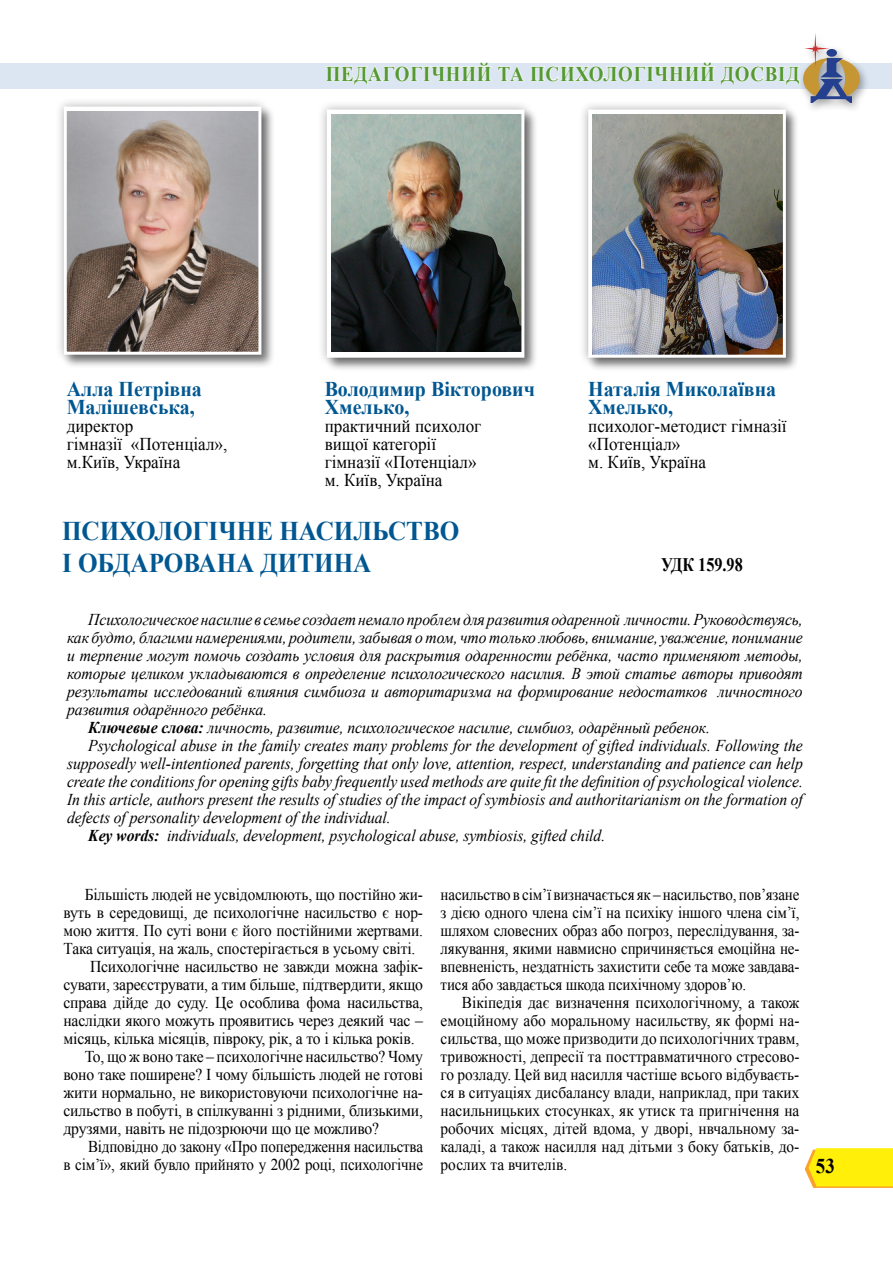
<style>
.page{position:relative;width:893px;height:1263px;background:#fff}
.page>*{position:absolute;margin:0;border:0;box-sizing:border-box;transform-origin:0 0}
.t1{font:700 27px/31.5px "Times New Roman";color:#005791;scale:.93 1}
.t2{font:700 21px/18px "Times New Roman";color:#005791;scale:.95 1}
.t3{font:700 21px "Times New Roman";letter-spacing:.04em;color:#569933;scale:.9 1}
.t4{font:700 21px "Times New Roman";color:#000;scale:.9 1}
.t5{font:700 19.05px "Times New Roman";color:#000;scale:.85 1}
.t6{font:18px/18px "Times New Roman";color:#000;scale:.95 1}
.t7{font:italic 16.5px "Times New Roman";letter-spacing:-.005em;color:#000;scale:.95 1}
.t8{font:16.5px/18px "Times New Roman";letter-spacing:-.01em;color:#000;text-align:justify;scale:.93 1}
.t9{font:16.5px "Times New Roman";letter-spacing:-.01em;color:#000;scale:.95 1}
.t10{font:16.5px/18px "Times New Roman";letter-spacing:-.01em;color:#000;text-align:justify;scale:.91 1}
.s1{font-weight:700}
</style>
<div class="page">
<div style="left:0;top:63px;width:891px;height:26px;background:#dce6f2"></div>
<svg style="left:805px;top:1148px;width:88px;height:40px;background:#feea18"></svg>
<div style="left:797px;top:31px;width:73px;height:83px;background:#000;opacity:.37"></div>
<svg style="left:325px;top:63px;width:167px;height:22px"></svg>
<svg style="left:498px;top:66px;width:26px;height:15px"></svg>
<svg style="left:530px;top:33px;width:330px;height:69px"></svg>
<div style="left:62px;top:104px;width:214px;height:265px;background:#000;opacity:.5"></div>
<div style="left:54px;top:97px;width:217px;height:267px;background:#000;opacity:.3"></div>
<img style="left:68px;top:111px;width:189px;height:240px">
<div style="left:64px;top:106px;width:197px;height:249px;border:3px solid #fff"></div>
<div style="left:324px;top:107px;width:214px;height:265px;background:#f3f3f3"></div>
<div style="left:317px;top:100px;width:217px;height:267px;background:#000;opacity:.3"></div>
<img style="left:331px;top:114px;width:189px;height:237px">
<div style="left:327px;top:109px;width:197px;height:249px;border:3px solid #fff"></div>
<div style="left:586px;top:107px;width:214px;height:265px;background:#000;opacity:.5"></div>
<div style="left:579px;top:100px;width:216px;height:267px;background:#000;opacity:.3"></div>
<img style="left:592px;top:114px;width:190px;height:240px">
<div style="left:588px;top:109px;width:198px;height:249px;border:3px solid #fff"></div>
<p class="t3" style="left:326px;top:59px;width:34px">Педагогічний</p>
<p class="t3" style="left:498px;top:59px;width:53px">та психологічний</p>
<p class="t3" style="left:721px;top:59px;width:89px">ДОСВІД</p>
<p class="t2" style="left:67px;top:379px;width:144px">Алла Петрівна<br>Малішевська,</p>
<p class="t6" style="left:67px;top:417px;width:171px">директор<br>гімназії «Потенціал», м.Київ, Україна</p>
<p class="t2" style="left:325px;top:379px;width:223px">Володимир Вікторович<br>Хмелько,</p>
<p class="t6" style="left:325px;top:417px;width:166px">практичний психолог вищої категорії гімназії «Потенціал» м. Київ, Україна</p>
<h1 class="t1" style="left:62px;top:515px;width:429px">ПСИХОЛОГІЧНЕ НАСИЛЬСТВО<br>І ОБДАРОВАНА ДИТИНА</h1>
<p class="t2" style="left:588px;top:379px;width:199px">Наталія Миколаївна<br>Хмелько,</p>
<p class="t6" style="left:588px;top:417px;width:210px">психолог-методист гімназії «Потенціал»<br>м. Київ, Україна</p>
<p class="t5" style="left:661px;top:551px;width:98px">УДК 159.98</p>
<p class="t7" style="left:88px;top:608px;width:754px">Психологическое насилие в семье создает немало проблем для развития одаренной личности. Руководствуясь,</p>
<p class="t7" style="left:67px;top:626px;width:776px">как будто, благими намерениями, родители, забывая о том, что только любовь, внимание, уважение, понимание</p>
<p class="t7" style="left:67px;top:644px;width:776px">и терпение могут помочь создать условия для раскрытия одаренности ребёнка, часто применяют методы,</p>
<p class="t7" style="left:67px;top:662px;width:776px">которые целиком укладываются в определение психологического насилия. В этой статье авторы приводят</p>
<p class="t7" style="left:67px;top:680px;width:776px">результаты исследований влияния симбиоза и авторитаризма на формирование недостатков личностного</p>
<p class="t7" style="left:67px;top:698px;width:212px">развития одарённого ребёнка.</p>
<p class="t7" style="left:88px;top:716px;width:656px"><span class="s1">Ключевые слова:</span> личность, развитие, психологическое насилие, симбиоз, одарённый ребенок.</p>
<p class="t7" style="left:88px;top:734px;width:754px">Psychological abuse in the family creates many problems for the development of gifted individuals. Following the</p>
<p class="t7" style="left:67px;top:752px;width:776px">supposedly well-intentioned parents, forgetting that only love, attention, respect, understanding and patience can help</p>
<p class="t7" style="left:67px;top:770px;width:776px">create the conditions for opening gifts baby frequently used methods are quite fit the definition of psychological violence.</p>
<p class="t7" style="left:67px;top:788px;width:776px">In this article, authors present the results of studies of the impact of symbiosis and authoritarianism on the formation of</p>
<p class="t7" style="left:67px;top:806px;width:342px">defects of personality development of the individual.</p>
<p class="t7" style="left:88px;top:824px;width:546px"><span class="s1">Key words:</span> individuals, development, psychological abuse, symbiosis, gifted child.</p>
<p class="t8" style="left:85px;top:885px;width:365px">Більшість людей не усвідомлюють, що постійно жи-</p>
<p class="t8" style="left:63px;top:903px;width:388px">вуть в середовищі, де психологічне насильство є нор-</p>
<p class="t8" style="left:63px;top:921px;width:388px">мою життя. По суті вони є його постійними жертвами.</p>
<p class="t8" style="left:63px;top:939px;width:380px">Така ситуація, на жаль, спостерігається в усьому світі.</p>
<p class="t9" style="left:90px;top:955px;width:352px">Психологічне насильство не завжди можна зафік-</p>
<p class="t9" style="left:63px;top:973px;width:380px">сувати, зареєструвати, а тим більше, підтвердити, якщо</p>
<p class="t9" style="left:63px;top:991px;width:380px">справа дійде до суду. Це особлива фома насильства,</p>
<p class="t9" style="left:63px;top:1009px;width:380px">наслідки якого можуть проявитись через деякий час –</p>
<p class="t9" style="left:63px;top:1027px;width:371px">місяць, кілька місяців, півроку, рік, а то і кілька років.</p>
<p class="t9" style="left:85px;top:1045px;width:358px">То, що ж воно таке – психологічне насильство? Чому</p>
<p class="t9" style="left:63px;top:1063px;width:380px">воно таке поширене? І чому більшість людей не готові</p>
<p class="t9" style="left:63px;top:1081px;width:380px">жити нормально, не використовуючи психологічне на-</p>
<p class="t9" style="left:63px;top:1099px;width:380px">сильство в побуті, в спілкуванні з рідними, близькими,</p>
<p class="t9" style="left:63px;top:1117px;width:334px">друзями, навіть не підозрюючи що це можливо?</p>
<p class="t10" style="left:88px;top:1137px;width:370px">Відповідно до закону «Про попередження насильства</p>
<p class="t10" style="left:63px;top:1155px;width:397px">в сім’ї», який бувло прийнято у 2002 році, психологічне</p>
<p class="t10" style="left:441px;top:885px;width:396px">насильство в сім’ї визначається як – насильство, пов’язане з дією одного члена сім’ї на психіку іншого члена сім’ї, шляхом словесних образ або погроз, переслідування, за&shy;лякування, якими навмисно спричиняється емоційна не&shy;впевненість, нездатність захистити себе та може завдава&shy;тися або завдається шкода психічному здоров’ю.</p>
<p class="t8" style="left:441px;top:993px;width:387px;text-indent:21px">Вікіпедія дає визначення психологічному, а також емоційному або моральному насильству, як формі на&shy;сильства, що може призводити до психологічних травм, тривожності, депресії та посттравматичного стресово&shy;го розладу. Цей вид насилля частіше всього відбуваєть&shy;ся в ситуаціях дисбалансу влади, наприклад, при таких насильницьких стосунках, як утиск та пригнічення на робочих місцях, дітей вдома, у дворі, нвчальному за&shy;каладі, а також насилля над дітьми з боку батьків, до&shy;рослих та вчителів.</p>
<p class="t4" style="left:816px;top:1151px;width:23px">53</p>
</div>
